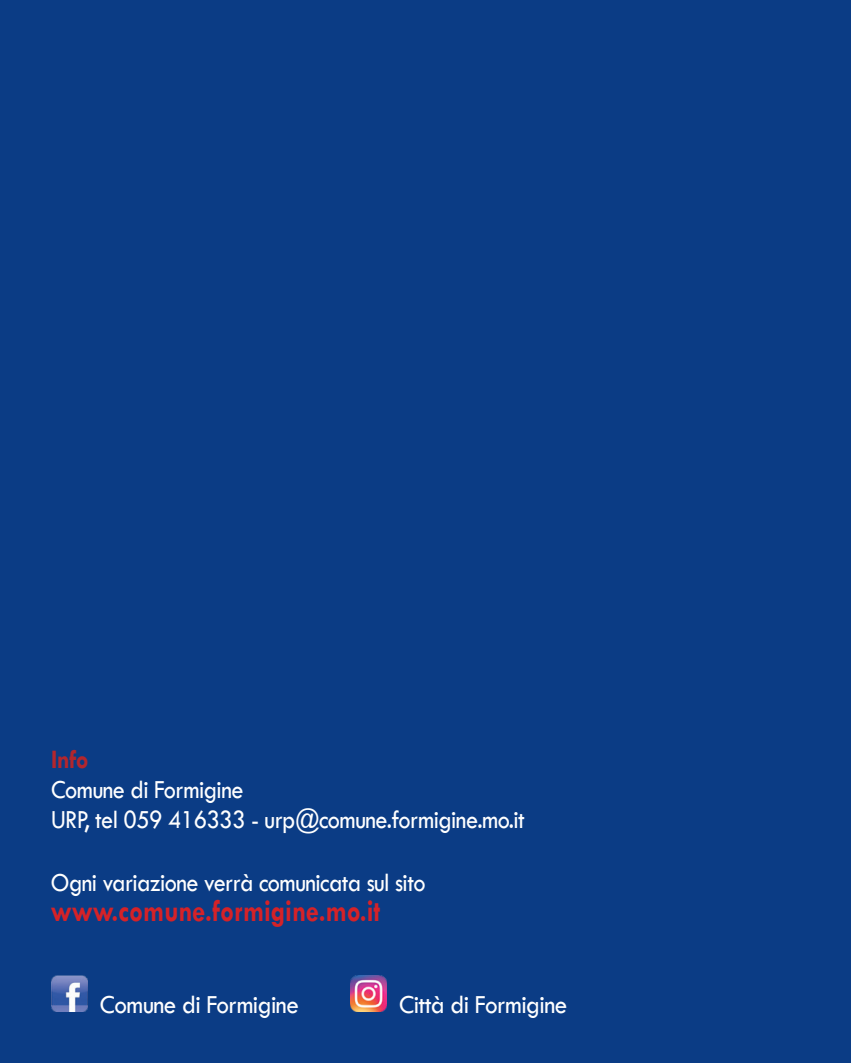
<style>
.page{position:relative;width:851px;height:1063px;background:#fff}
.page>*{position:absolute;margin:0;border:0;box-sizing:border-box;transform-origin:0 0}
.t1{font:700 31.5px "Tw Cen";color:#d52228;scale:.84 1}
.t2{font:27px "Tw Cen";letter-spacing:-.025em;color:#fff;scale:.9 1}
.t3{font:27px "Tw Cen";letter-spacing:-.025em;color:#fff;scale:.93 1}
.t4{font:700 27px "Tw Cen";color:#b3262d;scale:.9 1}
</style>
<div class="page">
<div style="left:0;top:0;width:850px;height:1063px;background:#0b3c85"></div>
<img style="left:51px;top:976px;width:36px;height:36px">
<img style="left:350px;top:976px;width:36px;height:36px">
<p class="t4" style="left:51px;top:743px;width:43px">Info</p>
<p class="t2" style="left:51px;top:773px;width:215px">Comune di Formigine</p>
<p class="t2" style="left:51px;top:803px;width:527px">URP, tel 059 416333 - urp@comune.formigine.mo.it</p>
<p class="t2" style="left:51px;top:866px;width:417px">Ogni variazione verrà comunicata sul sito</p>
<p class="t1" style="left:51px;top:892px;width:394px">www.comune.formigine.mo.it</p>
<p class="t3" style="left:100px;top:988px;width:215px">Comune di Formigine</p>
<p class="t3" style="left:399px;top:988px;width:182px">Città di Formigine</p>
</div>
